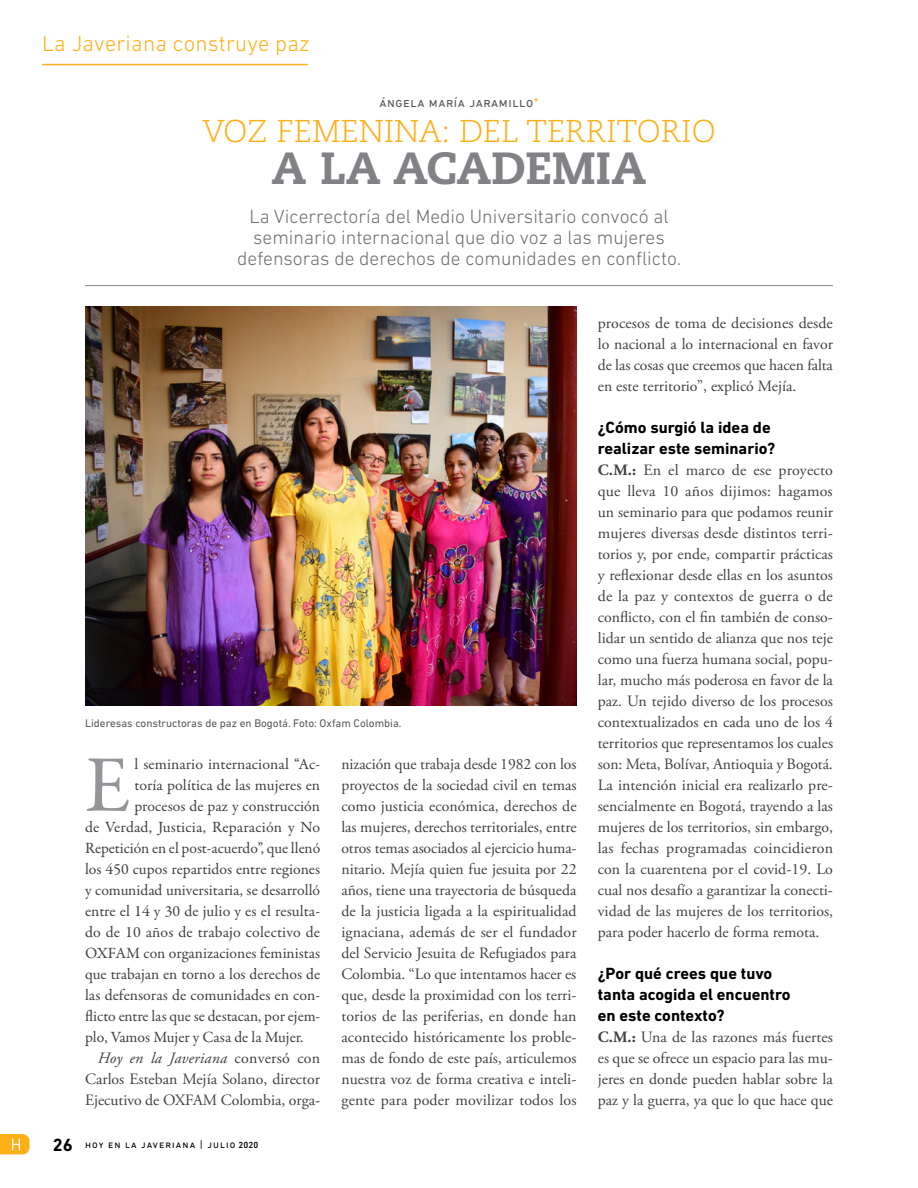
<style>
.page{position:relative;width:918px;height:1188px;background:#fff}
.page>*{position:absolute;margin:0;border:0;box-sizing:border-box;transform-origin:0 0}
.t1{font:80.55px "Garamond Premr Pro";color:#939598}
.t2{font:800 45px "Caecilia LT Std";color:#808285}
.t3{font:300 31.5px "Caecilia LT Std";color:#fcaf17}
.t4{font:300 22.5px "DIN Next LT Pro";letter-spacing:.01em;color:#fcaf17}
.t5{font:300 19.5px/21px "DIN Next LT Pro";color:#6d6e71;text-align:center}
.t6{font:700 18px "DIN Next LT Pro";color:#000}
.t7{font:700 16.5px/21px "DIN Next LT Pro";color:#000}
.t8{font:15.75px/21px "Adobe Garamond Pro";color:#414042;text-align:justify}
.t9{font:15.75px "Garamond Premr Pro";color:#414042}
.t10{font:13.5px "DIN Next LT Pro";letter-spacing:.04em;color:#58595b}
.t11{font:11.25px "DIN Next LT Pro";color:#58595b}
.t12{font:10.5px "DIN Next LT Pro";letter-spacing:.1em;color:#000}
.s1{color:#fcaf17}
.s2{font-style:italic}
.s3{font-weight:500;font-size:9px}
.s4{font-weight:700}
</style>
<div class="page">
<hr style="left:42px;top:64px;width:266px;height:1px;background:#fcaf17">
<svg style="left:0;top:1134px;width:30px;height:20px"></svg>
<hr style="left:85px;top:285px;width:748px;height:1px;background:#939598">
<img style="left:85px;top:307px;width:492px;height:399px">
<h3 class="t4" style="left:42px;top:31px;width:269px">La Javeriana construye paz</h3>
<p class="t10" style="left:379px;top:94px;width:161px">ángela maría jaramillo<span class="s1">*</span></p>
<h3 class="t3" style="left:202px;top:113px;width:515px">VOZ FEMENINA: DEL TERRITORIO</h3>
<h2 class="t2" style="left:272px;top:140px;width:376px">A LA ACADEMIA</h2>
<p class="t5" style="left:237px;top:205px;width:446px">La Vicerrectoría del Medio Universitario convocó al seminario internacional que dio voz a las mujeres defensoras de derechos de comunidades en conflicto.</p>
<p class="t6" style="left:53px;top:1134px;width:22px">26</p>
<p class="t11" style="left:85px;top:716px;width:318px">Lideresas constructoras de paz en Bogotá. Foto: Oxfam Colombia.</p>
<h1 class="t1" style="left:85px;top:737px;width:47px">E</h1>
<p class="t9" style="left:134px;top:754px;width:187px">l seminario internacional “Ac-</p>
<p class="t9" style="left:134px;top:775px;width:187px">toría política de las mujeres en</p>
<p class="t9" style="left:134px;top:796px;width:187px">procesos de paz y construcción</p>
<p class="t9" style="left:85px;top:817px;width:237px">de Verdad, Justicia, Reparación y No</p>
<p class="t9" style="left:85px;top:838px;width:237px">Repetición en el post-acuerdo”, que llenó</p>
<p class="t9" style="left:85px;top:859px;width:237px">los 450 cupos repartidos entre regiones</p>
<p class="t9" style="left:85px;top:880px;width:237px">y comunidad universitaria, se desarrolló</p>
<p class="t9" style="left:85px;top:901px;width:237px">entre el 14 y 30 de julio y es el resulta-</p>
<p class="t9" style="left:85px;top:922px;width:237px">do de 10 años de trabajo colectivo de</p>
<p class="t9" style="left:85px;top:943px;width:237px">OXFAM con organizaciones feministas</p>
<p class="t9" style="left:85px;top:964px;width:237px">que trabajan en torno a los derechos de</p>
<p class="t9" style="left:85px;top:985px;width:237px">las defensoras de comunidades en con-</p>
<p class="t9" style="left:85px;top:1006px;width:237px">flicto entre las que se destacan, por ejem-</p>
<p class="t9" style="left:85px;top:1027px;width:220px">plo, Vamos Mujer y Casa de la Mujer.</p>
<p class="t8" style="left:85px;top:1048px;width:237px;text-indent:13px"><span class="s2">Hoy en la Javeriana</span> conversó con Carlos Esteban Mejía Solano, director Ejecutivo de OXFAM Colombia, orga-</p>
<p class="t12" style="left:85px;top:1139px;width:175px">hoy en la javeriana | julio <span class="s3">2020</span></p>
<p class="t8" style="left:341px;top:754px;width:237px">nización que trabaja desde 1982 con los proyectos de la sociedad civil en temas como justicia económica, derechos de las mujeres, derechos territoriales, entre otros temas asociados al ejercicio huma&shy;nitario. Mejía quien fue jesuita por 22 años, tiene una trayectoria de búsqueda de la justicia ligada a la espiritualidad ignaciana, además de ser el fundador del Servicio Jesuita de Refugiados para Colombia. “Lo que intentamos hacer es que, desde la proximidad con los terri&shy;torios de las periferias, en donde han acontecido históricamente los proble&shy;mas de fondo de este país, articulemos nuestra voz de forma creativa e inteli&shy;gente para poder movilizar todos los</p>
<p class="t8" style="left:598px;top:313px;width:237px">procesos de toma de decisiones desde lo nacional a lo internacional en favor de las cosas que creemos que hacen falta en este territorio”, explicó Mejía.</p>
<p class="t7" style="left:598px;top:416px;width:179px">¿Cómo surgió la idea de realizar este seminario?</p>
<p class="t8" style="left:598px;top:460px;width:237px"><span class="s4">C.M.:</span> En el marco de ese proyecto que lleva 10 años dijimos: hagamos un seminario para que podamos reunir mujeres diversas desde distintos terri&shy;torios y, por ende, compartir prácticas y reflexionar desde ellas en los asuntos de la paz y contextos de guerra o de conflicto, con el fin también de conso&shy;lidar un sentido de alianza que nos teje como una fuerza humana social, popu&shy;lar, mucho más poderosa en favor de la paz. Un tejido diverso de los procesos contextualizados en cada uno de los 4 territorios que representamos los cuales son: Meta, Bolívar, Antioquia y Bogotá.<br>La intención inicial era realizarlo pre&shy;sencialmente en Bogotá, trayendo a las mujeres de los territorios, sin embargo, las fechas programadas coincidieron con la cuarentena por el covid-19. Lo cual nos desafío a garantizar la conecti&shy;vidad de las mujeres de los territorios, para poder hacerlo de forma remota.</p>
<p class="t7" style="left:598px;top:962px;width:194px">¿Por qué crees que tuvo tanta acogida el encuentro en este contexto?</p>
<p class="t8" style="left:598px;top:1027px;width:237px"><span class="s4">C.M.:</span> Una de las razones más fuertes es que se ofrece un espacio para las mu&shy;jeres en donde pueden hablar sobre la paz y la guerra, ya que lo que hace que</p>
</div>
